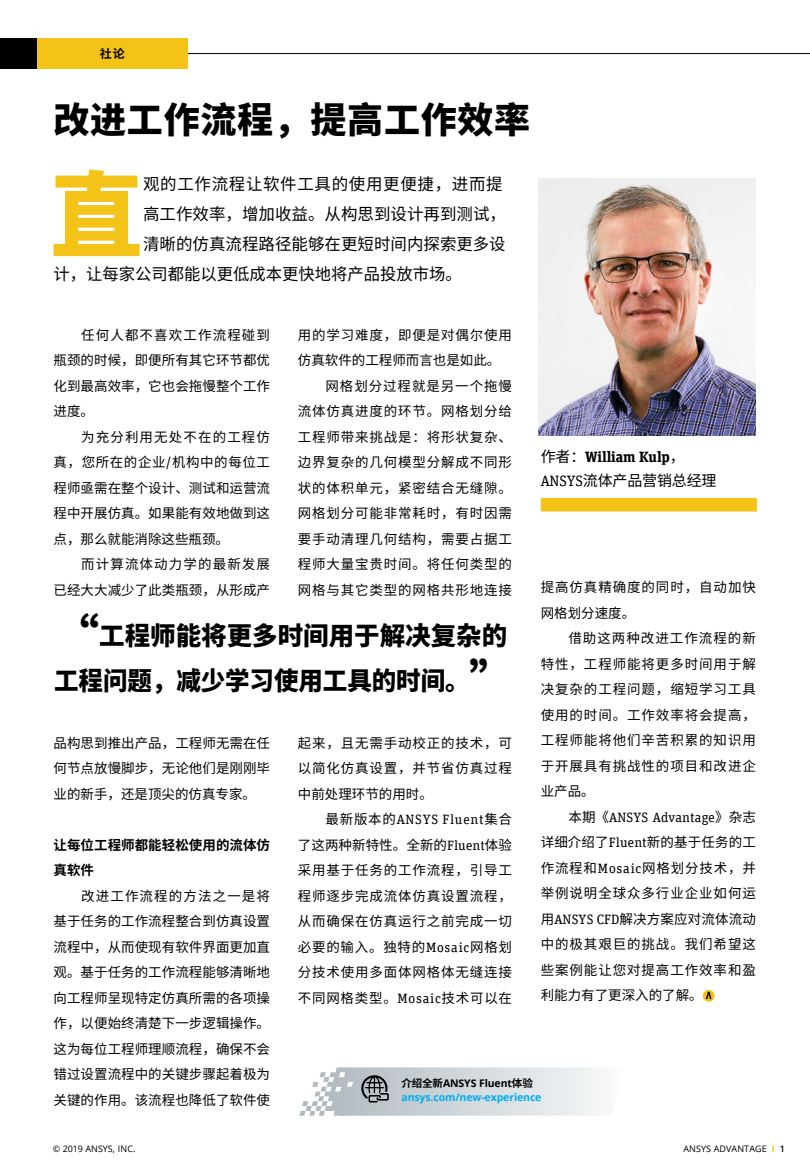
<style>
.page{position:relative;width:810px;height:1175px;background:#fff}
.page>*{position:absolute;margin:0;border:0;box-sizing:border-box;transform-origin:0 0}
.t1{font:900 93.3px "Noto Sans Hans";color:#f3c317}
.t2{font:900 36px "Noto Sans Hans";letter-spacing:.02em;color:#000}
.t3{font:900 25.5px/45px "Noto Sans Hans";color:#000}
.t4{font:16.5px "Noto Sans Hans";color:#000}
.t5{font:16.5px "Noto Sans Hans";letter-spacing:.04em;color:#000}
.t6{font:700 15px "Unit Slab Offc Pro";letter-spacing:-.01em;color:#000}
.t7{font:15px "Noto Sans Hans";letter-spacing:-.01em;color:#000}
.t8{font:13.5px/25.5px "Noto Sans Hans";letter-spacing:.06em;color:#000;text-align:justify}
.t9{font:13.5px/25.5px "Noto Sans Hans";letter-spacing:.005em;color:#000;text-align:right}
.t10{font:13.5px "Unit Slab Offc Pro";letter-spacing:.01em;color:#000}
.t11{font:700 13.5px/25.5px "Noto Sans Hans";letter-spacing:.005em;color:#000}
.t12{font:13.5px "Unit Slab Offc Pro";letter-spacing:.055em;color:#000}
.t13{font:13.5px "Noto Sans Hans";color:#000}
.t14{font:700 12px "Noto Sans Hans";color:#000}
.t15{font:700 10.5px/13.5px "Open Sans";letter-spacing:-.01em;color:#00aeef}
.t16{font:9px "Open Sans";letter-spacing:.01em;color:#000}
.s1{font-family:"Unit Slab Offc Pro"}
.s2{font-family:"Noto Sans Hans";font-weight:400}
.s3{font-family:"Noto Sans Hans"}
.s4{font-size:45px}
.s5{font-family:"Noto Sans Hans";color:#000}
.s6{color:#000}
.s7{font-weight:700;color:#f3c317}
.s8{font-weight:600}
</style>
<div class="page">
<div style="left:1px;top:39px;width:187px;height:30px;background:#f3c317"></div>
<div style="left:0;top:39px;width:37px;height:30px;background:#000"></div>
<hr style="left:188px;top:53px;width:622px;height:1px;background:#000">
<svg style="left:703px;top:989px;width:12px;height:12px"></svg>
<svg style="left:706px;top:991px;width:6px;height:8px"></svg>
<img style="left:538px;top:178px;width:218px;height:257px">
<div style="left:541px;top:498px;width:216px;height:13px;background:#f3c317"></div>
<svg style="left:299px;top:1067px;width:301px;height:48px;background:#d1d6da"></svg>
<p class="t14" style="left:100px;top:47px;width:27px">社论</p>
<h2 class="t2" style="left:54px;top:100px;width:478px">改进工作流程，提高工作效率</h2>
<h1 class="t1" style="left:50px;top:163px;width:95px">直</h1>
<p class="t5" style="left:143px;top:174px;width:361px">观的工作流程让软件工具的使用更便捷，进而提</p>
<p class="t4" style="left:143px;top:204px;width:365px">高工作效率，增加收益。从构思到设计再到测试，</p>
<p class="t4" style="left:143px;top:234px;width:364px">清晰的仿真流程路径能够在更短时间内探索更多设</p>
<p class="t4" style="left:54px;top:264px;width:410px">计，让每家公司都能以更低成本更快地将产品投放市场。</p>
<p class="t8" style="left:298px;top:322px;width:216px">用的学习难度，即便是对偶尔使用</p>
<p class="t13" style="left:298px;top:352px;width:204px">仿真软件的工程师而言也是如此。</p>
<p class="t8" style="left:326px;top:373px;width:188px">网格划分过程就是另一个拖慢</p>
<p class="t8" style="left:298px;top:399px;width:216px">流体仿真进度的环节。网格划分给</p>
<p class="t8" style="left:298px;top:424px;width:216px">工程师带来挑战是：将形状复杂、</p>
<p class="t8" style="left:298px;top:450px;width:216px">边界复杂的几何模型分解成不同形</p>
<p class="t8" style="left:298px;top:475px;width:216px">状的体积单元，紧密结合无缝隙。</p>
<p class="t8" style="left:298px;top:501px;width:216px">网格划分可能非常耗时，有时因需</p>
<p class="t8" style="left:298px;top:526px;width:216px">要手动清理几何结构，需要占据工</p>
<p class="t8" style="left:298px;top:552px;width:216px">程师大量宝贵时间。将任何类型的</p>
<p class="t8" style="left:298px;top:577px;width:216px">网格与其它类型的网格共形地连接</p>
<p class="t8" style="left:54px;top:322px;width:218px;text-indent:28px">任何人都不喜欢工作流程碰到瓶颈的时候，即便所有其它环节都优化到最高效率，它也会拖慢整个工作进度。</p>
<p class="t8" style="left:54px;top:424px;width:218px;text-indent:28px">为充分利用无处不在的工程仿真，您所在的企业<span class="s1">/</span>机构中的每位工程师亟需在整个设计、测试和运营流程中开展仿真。如果能有效地做到这点，那么就能消除这些瓶颈。</p>
<p class="t9" style="left:54px;top:552px;width:218px">而计算流体动力学的最新发展<br>已经大大减少了此类瓶颈，从形成产</p>
<p class="t6" style="left:541px;top:445px;width:146px"><span class="s2">作者：</span>William Kulp<span class="s2">，</span></p>
<p class="t7" style="left:541px;top:471px;width:177px"><span class="s1">ANSYS</span>流体产品营销总经理</p>
<p class="t8" style="left:541px;top:574px;width:217px">提高仿真精确度的同时，自动加快网格划分速度。</p>
<p class="t8" style="left:541px;top:625px;width:217px;text-indent:28px">借助这两种改进工作流程的新特性，工程师能将更多时间用于解决复杂的工程问题，缩短学习工具使用的时间。工作效率将会提高，工程师能将他们辛苦积累的知识用于开展具有挑战性的项目和改进企业产品。</p>
<p class="t10" style="left:568px;top:808px;width:189px"><span class="s3">本期《</span>ANSYS Advantage<span class="s3">》杂志</span></p>
<p class="t8" style="left:541px;top:830px;width:217px">详细介绍了<span class="s1">Fluent</span>新的基于任务的工作流程和<span class="s1">Mosaic</span>网格划分技术，并举例说明全球众多行业企业如何运用<span class="s1">ANSYS CFD</span>解决方案应对流体流动中的极其艰巨的挑战。我们希望这些案例能让您对提高工作效率和盈利能力有了更深入的了解。</p>
<h3 class="t3" style="left:54px;top:613px;width:460px"><span class="s4">“</span>工程师能将更多时间用于解决复杂的工程问题，减少学习使用工具的时间。<span class="s4">”</span></h3>
<p class="t8" style="left:298px;top:730px;width:216px">起来，且无需手动校正的技术，可以简化仿真设置，并节省仿真过程中前处理环节的用时。</p>
<p class="t12" style="left:326px;top:810px;width:188px"><span class="s3">最新版本的</span>ANSYS Fluent<span class="s3">集合</span></p>
<p class="t8" style="left:298px;top:832px;width:216px">了这两种新特性。全新的<span class="s1">Fluent</span>体验采用基于任务的工作流程，引导工程师逐步完成流体仿真设置流程，从而确保在仿真运行之前完成一切必要的输入。独特的<span class="s1">Mosaic</span>网格划分技术使用多面体网格体无缝连接不同网格类型。<span class="s1">Mosaic</span>技术可以在</p>
<p class="t8" style="left:54px;top:730px;width:218px">品构思到推出产品，工程师无需在任何节点放慢脚步，无论他们是刚刚毕业的新手，还是顶尖的仿真专家。</p>
<p class="t11" style="left:54px;top:832px;width:218px">让每位工程师都能轻松使用的流体仿真软件</p>
<p class="t8" style="left:54px;top:883px;width:218px;text-indent:28px">改进工作流程的方法之一是将基于任务的工作流程整合到仿真设置流程中，从而使现有软件界面更加直观。基于任务的工作流程能够清晰地向工程师呈现特定仿真所需的各项操作，以便始终清楚下一步逻辑操作。这为每位工程师理顺流程，确保不会错过设置流程中的关键步骤起着极为关键的作用。该流程也降低了软件使</p>
<p class="t15" style="left:401px;top:1076px;width:142px"><span class="s5">介绍全新</span><span class="s6">ANSYS Fluent</span><span class="s5">体验</span>ansys.com/new-experience</p>
<p class="t16" style="left:53px;top:1142px;width:84px">© 2019 ANSYS, INC.</p>
<p class="t16" style="left:683px;top:1142px;width:103px">ANSYS ADVANTAGE <span class="s7">I</span> <span class="s8">1</span></p>
</div>
